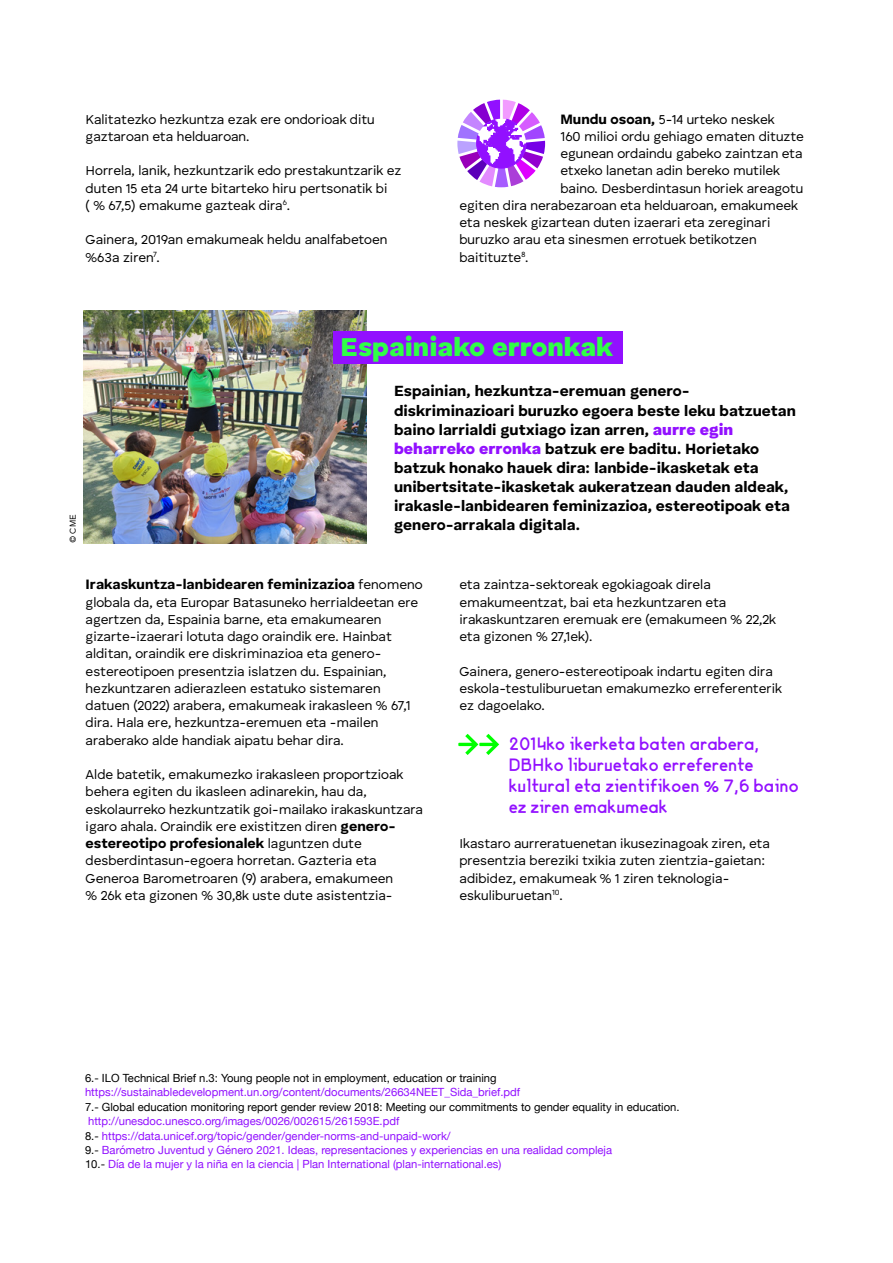
<style>
.page{position:relative;width:893px;height:1263px;background:#fff}
.page>*{position:absolute;margin:0;border:0;box-sizing:border-box;transform-origin:0 0}
.t1{font:900 27px "Human Sans";color:#30ff47}
.t2{font:16.5px/21px "rumeur";color:#9210ff}
.t3{font:700 15.45px/19px "Human Sans";color:#000}
.t4{font:700 14.25px "Human Sans";color:#000}
.t5{font:13.5px/17.2px "Human Sans";color:#000}
.t6{font:11.25px/14.4px "Helvetica Neue";color:#9210ff}
.t7{font:11.25px "Helvetica Neue";color:#000}
.t8{font:9px "Human Sans";color:#000}
.s1{font-weight:700;font-size:14.25px}
.s2{font-weight:900;font-size:16.05px;color:#9210ff}
.s3{font-weight:400;font-size:13.5px}
.s4{font-family:"Human Sans";font-weight:700}
.s5{color:#000}
</style>
<div class="page">
<svg style="left:457px;top:100px;width:88px;height:87px"></svg>
<img style="left:84px;top:310px;width:283px;height:233px">
<div style="left:334px;top:331px;width:289px;height:32px;background:#9210ff"></div>
<svg style="left:458px;top:734px;width:41px;height:21px"></svg>
<p class="t5" style="left:86px;top:111px;width:291px">Kalitatezko hezkuntza ezak ere ondorioak ditu gaztaroan eta helduaroan.</p>
<p class="t5" style="left:86px;top:163px;width:317px">Horrela, lanik, hezkuntzarik edo prestakuntzarik ez duten 15 eta 24 urte bitarteko hiru pertsonatik bi<br>( % 67,5) emakume gazteak dira<sup>6</sup>.</p>
<p class="t5" style="left:86px;top:232px;width:303px">Gainera, 2019an emakumeak heldu analfabetoen %63a ziren<sup>7</sup>.</p>
<p class="t5" style="left:560px;top:111px;width:216px"><span class="s1">Mundu osoan,</span> 5-14 urteko neskek</p>
<p class="t5" style="left:560px;top:128px;width:245px">160 milioi ordu gehiago ematen dituzte</p>
<p class="t5" style="left:560px;top:145px;width:244px">egunean ordaindu gabeko zaintzan eta</p>
<p class="t5" style="left:560px;top:163px;width:221px">etxeko lanetan adin bereko mutilek</p>
<p class="t5" style="left:560px;top:180px;width:244px">baino. Desberdintasun horiek areagotu</p>
<p class="t5" style="left:459px;top:197px;width:340px">egiten dira nerabezaroan eta helduaroan, emakumeek</p>
<p class="t5" style="left:459px;top:214px;width:312px">eta neskek gizartean duten izaerari eta zereginari</p>
<p class="t5" style="left:459px;top:232px;width:299px">buruzko arau eta sinesmen errotuek betikotzen</p>
<p class="t5" style="left:459px;top:249px;width:71px">baitituzte<sup>8</sup>.</p>
<p class="t8" style="left:68px;top:543px;width:30px;rotate:-90deg">© CME</p>
<h1 class="t1" style="left:341px;top:331px;width:274px">Espainiako erronkak</h1>
<p class="t3" style="left:394px;top:382px;width:403px">Espainian, hezkuntza-eremuan genero&shy;diskriminazioari buruzko egoera beste leku batzuetan baino larrialdi gutxiago izan arren, <span class="s2">aurre egin beharreko erronka</span> batzuk ere baditu. Horietako batzuk honako hauek dira: lanbide-ikasketak eta unibertsitate-ikasketak aukeratzean dauden aldeak, irakasle-lanbidearen feminizazioa, estereotipoak eta genero-arrakala digitala.</p>
<p class="t4" style="left:86px;top:576px;width:338px">Irakaskuntza-lanbidearen feminizazioa <span class="s3">fenomeno</span></p>
<p class="t5" style="left:86px;top:594px;width:334px">globala da, eta Europar Batasuneko herrialdeetan ere agertzen da, Espainia barne, eta emakumearen gizarte-izaerari lotuta dago oraindik ere. Hainbat alditan, oraindik ere diskriminazioa eta genero&shy;estereotipoen presentzia islatzen du. Espainian, hezkuntzaren adierazleen estatuko sistemaren datuen (2022) arabera, emakumeak irakasleen % 67,1 dira. Hala ere, hezkuntza-eremuen eta -mailen araberako alde handiak aipatu behar dira.</p>
<p class="t5" style="left:86px;top:766px;width:339px">Alde batetik, emakumezko irakasleen proportzioak behera egiten du ikasleen adinarekin, hau da, eskolaurreko hezkuntzatik goi-mailako irakaskuntzara igaro ahala. Oraindik ere existitzen diren <span class="s1">genero-</span></p>
<p class="t4" style="left:86px;top:835px;width:278px">estereotipo profesionalek <span class="s3">laguntzen dute</span></p>
<p class="t5" style="left:86px;top:853px;width:309px">desberdintasun-egoera horretan. Gazteria eta<br>Generoa Barometroaren (9) arabera, emakumeen % 26k eta gizonen % 30,8k uste dute asistentzia-</p>
<p class="t5" style="left:459px;top:577px;width:318px">eta zaintza-sektoreak egokiagoak direla emakumeentzat, bai eta hezkuntzaren eta irakaskuntzaren eremuak ere (emakumeen % 22,2k eta gizonen % 27,1ek).</p>
<p class="t5" style="left:459px;top:663px;width:324px">Gainera, genero-estereotipoak indartu egiten dira eskola-testuliburuetan emakumezko erreferenterik ez dagoelako.</p>
<p class="t2" style="left:509px;top:733px;width:292px">2014ko ikerketa baten arabera,<br>DBHko liburuetako erreferente kultural eta zientifikoen <span class="s4">%</span> 7,6 baino ez ziren emakumeak</p>
<p class="t5" style="left:459px;top:835px;width:312px">Ikastaro aurreratuenetan ikusezinagoak ziren, eta presentzia bereziki txikia zuten zientzia-gaietan: adibidez, emakumeak % 1 ziren teknologia&shy;eskuliburuetan<sup>10</sup>.</p>
<p class="t7" style="left:85px;top:1070px;width:413px">6.- ILO Technical Brief n.3: Young people not in employment, education or training</p>
<p class="t6" style="left:85px;top:1086px;width:437px">https://sustainabledevelopment.un.org/content/documents/26634NEET_Sida_brief.pdf</p>
<p class="t7" style="left:85px;top:1099px;width:596px">7.- Global education monitoring report gender review 2018: Meeting our commitments to gender equality in education.</p>
<p class="t6" style="left:85px;top:1115px;width:529px">http://unesdoc.unesco.org/images/0026/002615/261593E.pdf<br><span class="s5">8.-</span> https://data.unicef.org/topic/gender/gender-norms-and-unpaid-work/<br><span class="s5">9.-</span> Barómetro Juventud y Género 2021. Ideas, representaciones y experiencias en una realidad compleja <span class="s5">10.-</span> Día de la mujer y la niña en la ciencia | Plan International (plan-international.es)</p>
</div>
